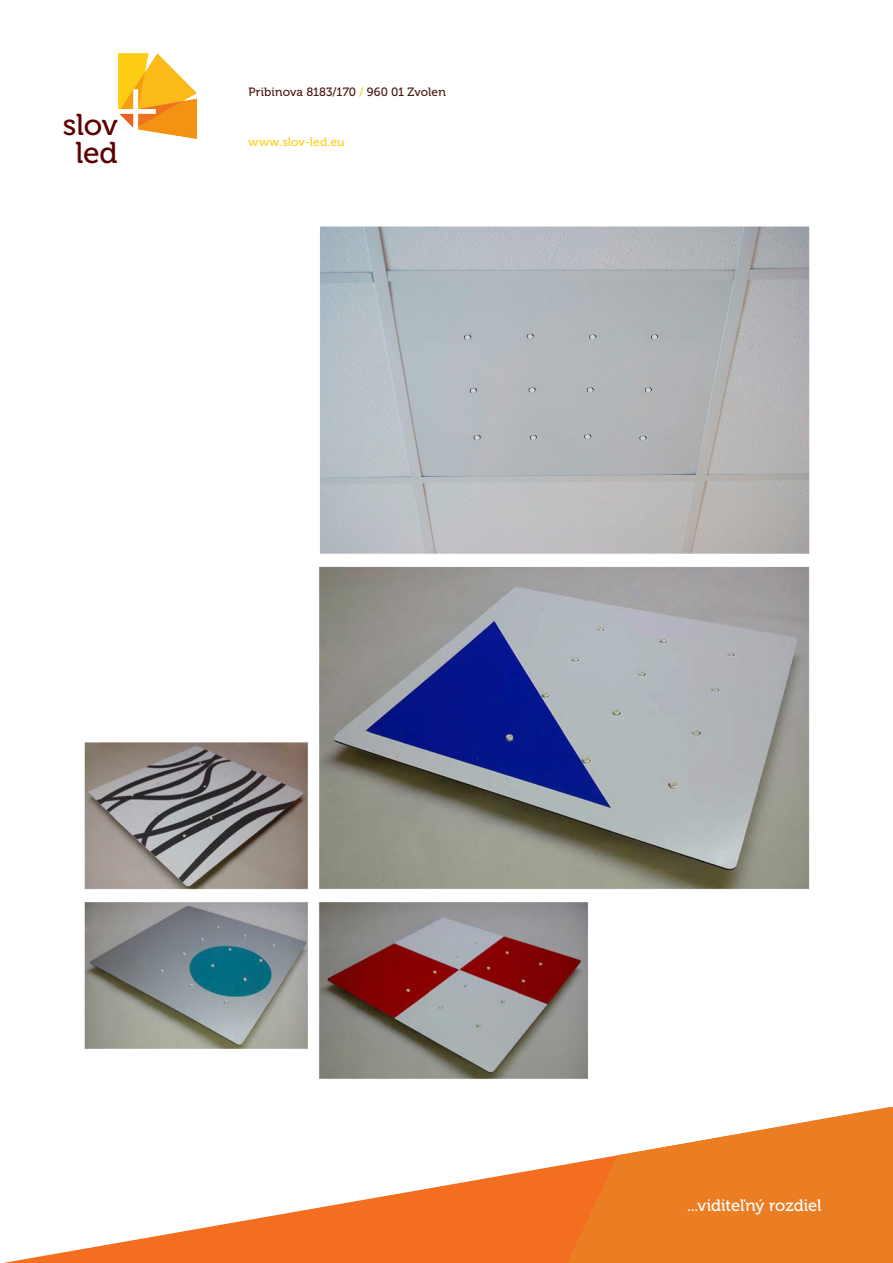
<style>
.page{position:relative;width:893px;height:1263px;background:#fff}
.page>*{position:absolute;margin:0;border:0;box-sizing:border-box;transform-origin:0 0}
.t1{font:30px/27px "Museo 500";letter-spacing:-.01em;color:#5c0002;text-align:center}
.t2{font:16.5px "Museo 500";letter-spacing:-.005em;color:#fff}
.t3{font:12px "Museo 500";letter-spacing:.005em;color:#491810}
.t4{font:12px "Museo 500";letter-spacing:.01em;color:#fdce17}
.s1{color:#fdce17}
</style>
<div class="page">
<img style="left:84px;top:226px;width:726px;height:853px">
<svg style="left:3px;top:1164px;width:564px;height:99px"></svg>
<svg style="left:567px;top:1107px;width:326px;height:156px;fill:#eb7d23"></svg>
<img style="left:118px;top:54px;width:78px;height:84px">
<h1 class="t1" style="left:63px;top:112px;width:56px">slov led</h1>
<p class="t3" style="left:249px;top:85px;width:199px">Pribinova 8183/170 <span class="s1">/</span> 960 01 Zvolen</p>
<p class="t4" style="left:249px;top:135px;width:98px">www.slov-led.eu</p>
<h2 class="t2" style="left:687px;top:1196px;width:136px">...viditeľný rozdiel</h2>
</div>
